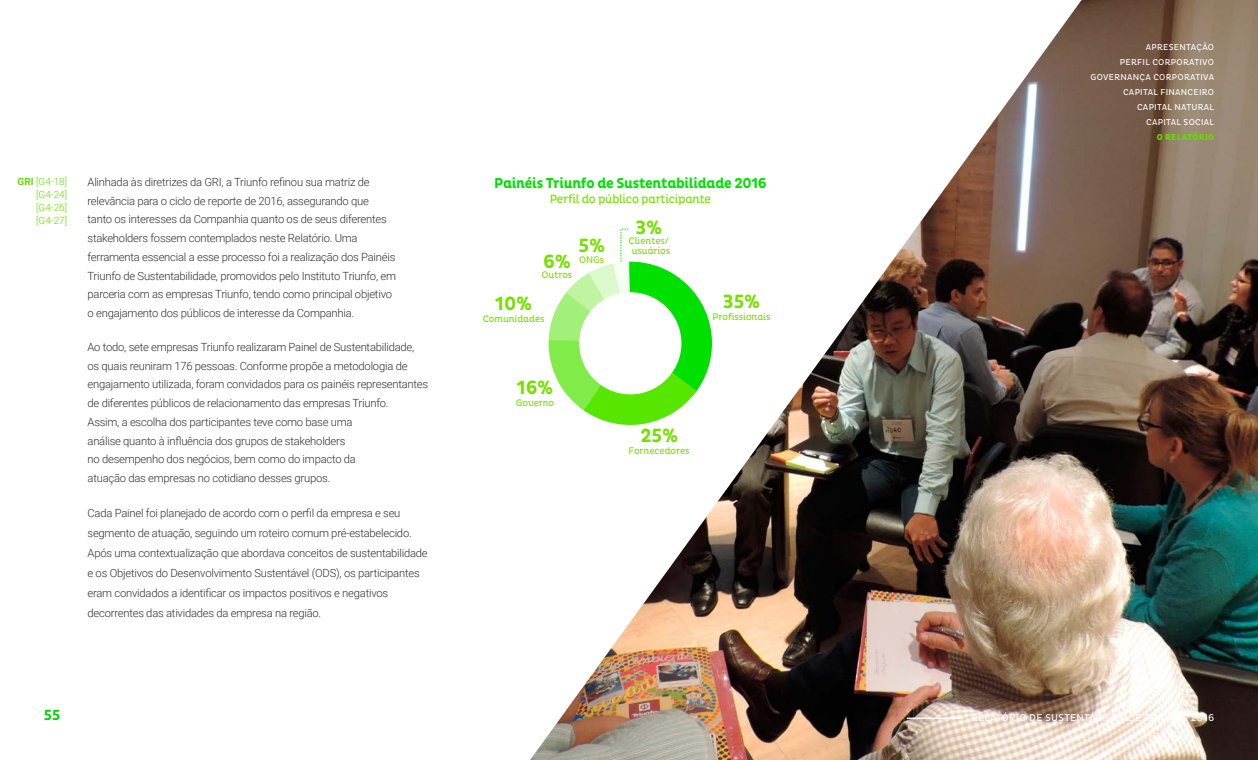
<style>
.page{position:relative;width:1258px;height:760px;background:#fff}
.page>*{position:absolute;margin:0;border:0;box-sizing:border-box;transform-origin:0 0}
.t1{font:700 19.5px "Pluto Cond";color:#77df00}
.t2{font:700 15px "Pluto Cond";color:#06d300}
.t3{font:700 14.62px "Pluto Cond";letter-spacing:-.02em;color:#00e000}
.t4{font:12.25px "Pluto Cond";letter-spacing:-.02em;color:#77df00}
.t5{font:300 11.25px/18.8px "Roboto";letter-spacing:-.02em;color:#2f2f2f}
.t6{font:10px "Pluto Cond";letter-spacing:.03em;color:#fff}
.t7{font:300 10px/12.9px "Roboto";color:#64dc00;text-align:justify}
.t8{font:9.75px/9.8px "Pluto Cond";letter-spacing:-.005em;color:#77df00;text-align:right}
.t9{font:8.75px/15px "Pluto Cond";letter-spacing:.03em;color:#fff;text-align:right}
.t10{font:800 8.75px "Pluto Cond";letter-spacing:.03em;color:#64dc00}
.s1{font-weight:700}
.s2{font-weight:700;font-size:19.5px}
</style>
<div class="page">
<img style="left:530px;top:0;width:727px;height:760px">
<hr style="left:906px;top:718px;width:57px;height:1px;background:#fff">
<p class="t7" style="left:36px;top:175px;width:33px;text-indent:-19px"><span class="s1">GRI</span> [G4-18] [G4-24] [G4-26] [G4-27]</p>
<p class="t5" style="left:88px;top:172px;width:310px">Alinhada às diretrizes da GRI, a Triunfo refinou sua matriz de relevância para o ciclo de reporte de 2016, assegurando que tanto os interesses da Companhia quanto os de seus diferentes stakeholders fossem contemplados neste Relatório. Uma ferramenta essencial a esse processo foi a realização dos Painéis Triunfo de Sustentabilidade, promovidos pelo Instituto Triunfo, em parceria com as empresas Triunfo, tendo como principal objetivo o engajamento dos públicos de interesse da Companhia.</p>
<p class="t5" style="left:88px;top:337px;width:342px">Ao todo, sete empresas Triunfo realizaram Painel de Sustentabilidade, os quais reuniram 176 pessoas. Conforme propõe a metodologia de engajamento utilizada, foram convidados para os painéis representantes de diferentes públicos de relacionamento das empresas Triunfo.<br>Assim, a escolha dos participantes teve como base uma<br>análise quanto à influência dos grupos de stakeholders<br>no desempenho dos negócios, bem como do impacto da<br>atuação das empresas no cotidiano desses grupos.</p>
<p class="t5" style="left:88px;top:503px;width:342px;line-height:20px">Cada Painel foi planejado de acordo com o perfil da empresa e seu segmento de atuação, seguindo um roteiro comum pré-estabelecido.<br>Após uma contextualização que abordava conceitos de sustentabilidade e os Objetivos do Desenvolvimento Sustentável (ODS), os participantes eram convidados a identificar os impactos positivos e negativos decorrentes das atividades da empresa na região.</p>
<h2 class="t2" style="left:44px;top:706px;width:18px">55</h2>
<p class="t3" style="left:494px;top:175px;width:274px">Painéis Triunfo de Sustentabilidade 2016</p>
<p class="t4" style="left:550px;top:192px;width:163px">Perfil do público participante</p>
<h1 class="t1" style="left:543px;top:251px;width:29px">6%</h1>
<h1 class="t1" style="left:635px;top:216px;width:28px">3%</h1>
<p class="t8" style="left:578px;top:236px;width:93px"><span class="s2">5%</span> Clientes/ usuários</p>
<p class="t8" style="left:579px;top:255px;width:27px">ONGs</p>
<h1 class="t1" style="left:495px;top:292px;width:38px">10%</h1>
<p class="t8" style="left:541px;top:270px;width:32px">Outros</p>
<p class="t8" style="left:483px;top:314px;width:63px">Comunidades</p>
<h1 class="t1" style="left:517px;top:377px;width:38px">16%</h1>
<p class="t8" style="left:516px;top:398px;width:40px">Governo</p>
<h1 class="t1" style="left:723px;top:291px;width:39px">35%</h1>
<p class="t8" style="left:712px;top:312px;width:59px">Profissionais</p>
<h1 class="t1" style="left:640px;top:424px;width:39px">25%</h1>
<p class="t8" style="left:628px;top:446px;width:63px">Fornecedores</p>
<p class="t9" style="left:1090px;top:40px;width:125px">APRESENTAÇÃO<br>PERFIL CORPORATIVO<br>GOVERNANÇA CORPORATIVA<br>CAPITAL FINANCEIRO<br>CAPITAL NATURAL<br>CAPITAL SOCIAL</p>
<p class="t10" style="left:1156px;top:132px;width:59px">O RELATÓRIO</p>
<p class="t6" style="left:971px;top:712px;width:244px">RELATÓRIO DE SUSTENTABILIDADE TRIUNFO 2016</p>
</div>
